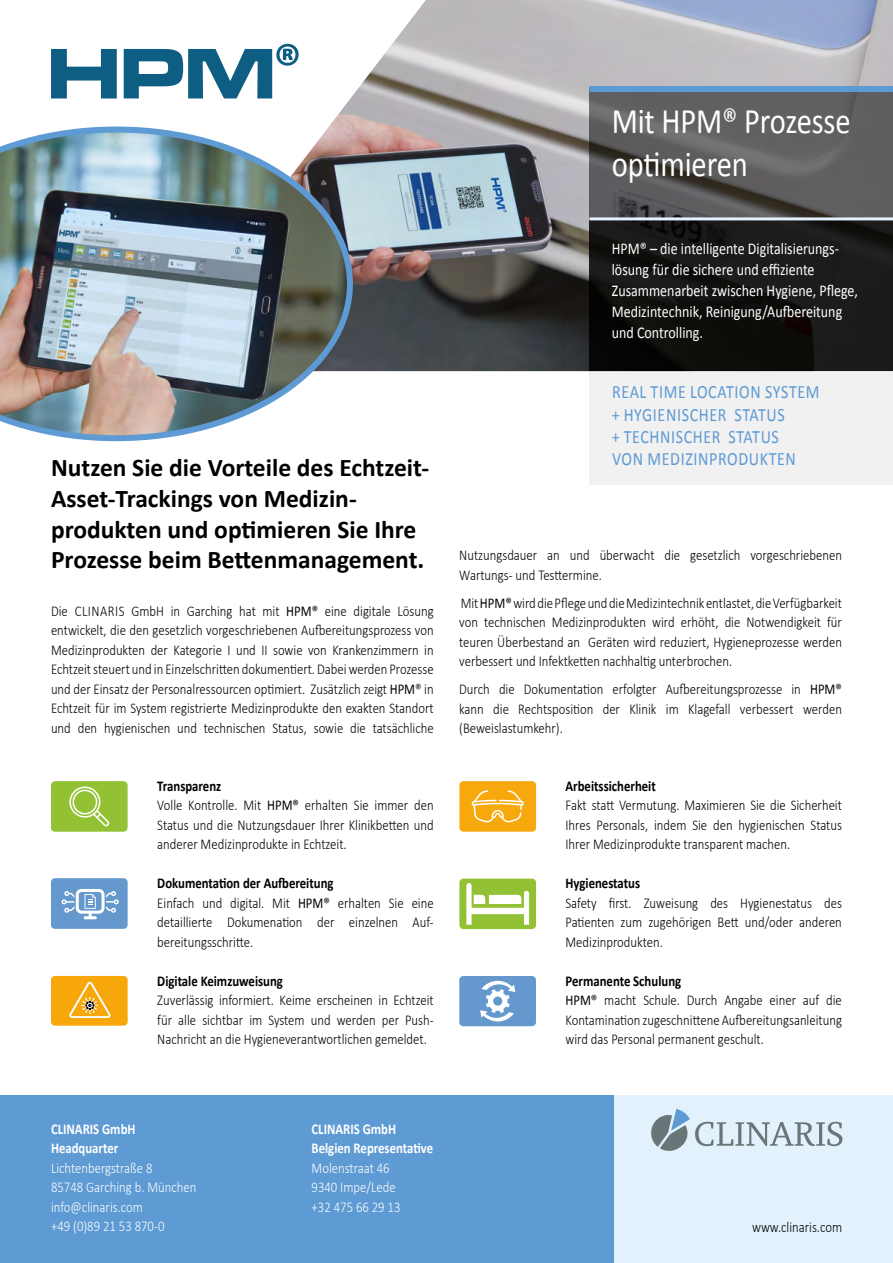
<style>
.page{position:relative;width:893px;height:1263px;background:#fff}
.page>*{position:absolute;margin:0;border:0;box-sizing:border-box;transform-origin:0 0}
.t1{font:36px/43.2px "Calibri";letter-spacing:-.005em;color:#fff;scale:.85 1}
.t2{font:700 25.5px/30.6px "Calibri";color:#000}
.t3{font:18.9px/22.2px "Calibri";letter-spacing:.04em;color:#5e9ad3;scale:.85 1}
.t4{font:16.5px/21px "Calibri";color:#fff;scale:.85 1}
.t5{font:300 15px/19.5px "Calibri";color:#000;text-align:justify;scale:.85 1}
.t6{font:300 15px/19.5px "Calibri";color:#fff;scale:.85 1}
.t7{font:700 15px/19.5px "Calibri";color:#fff;scale:.85 1}
.t8{font:700 15px "Calibri";color:#000;scale:.85 1}
.s1{font-weight:400}
.s2{font-weight:700}
</style>
<div class="page">
<div style="left:0;top:1096px;width:893px;height:167px;background:#5e9ad3"></div>
<div style="left:614px;top:1096px;width:279px;height:167px;background:#e2f1fb"></div>
<svg style="left:651px;top:1109px;width:191px;height:42px"></svg>
<img style="left:188px;top:0;width:705px;height:371px">
<svg style="left:51px;top:44px;width:248px;height:54px"></svg>
<div style="left:589px;top:371px;width:304px;height:114px;background:#efeff0"></div>
<svg style="left:589px;top:92px;width:304px;height:125px;background:#5c5b5c"></svg>
<svg style="left:589px;top:220px;width:304px;height:151px;background:#151413"></svg>
<hr style="left:589px;top:217px;width:304px;height:3px;background:#e2f1fb">
<div style="left:589px;top:86px;width:304px;height:6px;background:#5e9ad3"></div>
<div style="left:50px;top:780px;width:78px;height:52px;background:#92c133;border-radius:5px"></div>
<div style="left:49px;top:779px;width:80px;height:54px;border:2px solid #fff;border-radius:5px"></div>
<svg style="left:69px;top:786px;width:40px;height:40px"></svg>
<div style="left:459px;top:780px;width:78px;height:52px;background:#f7a80c;border-radius:5px"></div>
<div style="left:458px;top:779px;width:80px;height:54px;border:2px solid #fff;border-radius:5px"></div>
<svg style="left:472px;top:790px;width:52px;height:33px"></svg>
<div style="left:459px;top:878px;width:78px;height:52px;background:#92c133;border-radius:5px"></div>
<div style="left:458px;top:877px;width:80px;height:54px;border:2px solid #fff;border-radius:5px"></div>
<svg style="left:466px;top:883px;width:63px;height:42px"></svg>
<div style="left:50px;top:975px;width:79px;height:51px;background:#f7a70a;border-radius:5px"></div>
<div style="left:49px;top:974px;width:80px;height:53px;border:2px solid #fff;border-radius:5px"></div>
<svg style="left:69px;top:982px;width:42px;height:36px"></svg>
<div style="left:458px;top:975px;width:79px;height:52px;background:#6599cd;border-radius:5px"></div>
<div style="left:457px;top:974px;width:81px;height:54px;border:2px solid #fff;border-radius:5px"></div>
<svg style="left:480px;top:981px;width:35px;height:40px"></svg>
<img style="left:0;top:126px;width:353px;height:315px">
<div style="left:50px;top:877px;width:79px;height:53px;background:#6599cd;border-radius:5px"></div>
<div style="left:49px;top:877px;width:80px;height:54px;border:2px solid #fff;border-radius:5px"></div>
<svg style="left:62px;top:889px;width:57px;height:30px"></svg>
<h2 class="t2" style="left:51px;top:452px;width:380px">Nutzen Sie die Vorteile des Echtzeit-Asset-Trackings von Medizin&shy;produkten und optimieren Sie Ihre Prozesse beim Bettenmanagement.</h2>
<p class="t5" style="left:51px;top:601px;width:452px">Die CLINARIS GmbH in Garching hat mit <span class="s1">HPM®</span> eine digitale Lösung entwickelt, die den gesetzlich vorgeschriebenen Aufbereitungsprozess von Medizinprodukten der Kategorie I und II sowie von Krankenzimmern in Echtzeit steuert und in Einzelschritten dokumentiert. Dabei werden Prozesse und der Einsatz der Personalressourcen optimiert. Zusätzlich zeigt <span class="s1">HPM</span>® in Echtzeit für im System registrierte Medizinprodukte den exakten Standort und den hygienischen und technischen Status, sowie die tatsächliche</p>
<p class="t5" style="left:157px;top:776px;width:327px;text-align:left"><span class="s2">Transparenz<br></span>Volle Kontrolle. Mit <span class="s1">HPM®</span> erhalten Sie immer den Status und die Nutzungsdauer Ihrer Klinikbetten und anderer Medizinprodukte in Echtzeit.</p>
<p class="t5" style="left:157px;top:873px;width:327px;text-align:left"><span class="s2">Dokumentation der Aufbereitung<br></span>Einfach und digital. Mit <span class="s1">HPM®</span> erhalten Sie eine detaillierte Dokumenation der einzelnen Auf&shy;bereitungsschritte.</p>
<p class="t8" style="left:157px;top:970px;width:149px">Digitale Keimzuweisung</p>
<p class="t5" style="left:157px;top:990px;width:327px">Zuverlässig informiert. Keime erscheinen in Echtzeit für alle sichtbar im System und werden per Push-Nachricht an die Hygieneverantwortlichen gemeldet.</p>
<h1 class="t1" style="left:612px;top:98px;width:283px">Mit HPM® Prozesse optimieren</h1>
<p class="t4" style="left:612px;top:238px;width:291px">HPM® – die intelligente Digitalisierungs&shy;lösung für die sichere und effiziente Zusammenarbeit zwischen Hygiene, Pflege, Medizintechnik, Reinigung/Aufbereitung und Controlling.</p>
<p class="t3" style="left:612px;top:380px;width:246px">REAL TIME LOCATION SYSTEM + HYGIENISCHER STATUS<br>+ TECHNISCHER STATUS<br>VON MEDIZINPRODUKTEN</p>
<p class="t5" style="left:459px;top:545px;width:452px">Nutzungsdauer an und überwacht die gesetzlich vorgeschriebenen<br>Wartungs- und Testtermine.</p>
<p class="t5" style="left:459px;top:593px;width:452px">Mit <span class="s1">HPM®</span> wird die Pflege und die Medizintechnik entlastet, die Verfügbarkeit von technischen Medizinprodukten wird erhöht, die Notwendigkeit für teuren Überbestand an Geräten wird reduziert, Hygieneprozesse werden verbessert und Infektketten nachhaltig unterbrochen.</p>
<p class="t5" style="left:459px;top:679px;width:452px">Durch die Dokumentation erfolgter Aufbereitungsprozesse in <span class="s1">HPM® </span>kann die Rechtsposition der Klinik im Klagefall verbessert werden (Beweislastumkehr).</p>
<p class="t8" style="left:565px;top:775px;width:108px">Arbeitssicherheit</p>
<p class="t5" style="left:565px;top:795px;width:327px">Fakt statt Vermutung. Maximieren Sie die Sicherheit Ihres Personals, indem Sie den hygienischen Status Ihrer Medizinprodukte transparent machen.</p>
<p class="t8" style="left:565px;top:872px;width:89px">Hygienestatus</p>
<p class="t5" style="left:565px;top:893px;width:327px">Safety first. Zuweisung des Hygienestatus des Patienten zum zugehörigen Bett und/oder anderen Medizinprodukten.</p>
<p class="t5" style="left:565px;top:971px;width:327px;text-align:left"><span class="s2">Permanente Schulung<br></span><span class="s1">HPM®</span> macht Schule. Durch Angabe einer auf die Kontamination zugeschnittene Aufbereitungsanleitung wird das Personal permanent geschult.</p>
<p class="t7" style="left:51px;top:1118px;width:101px">CLINARIS GmbH<br>Headquarter</p>
<p class="t6" style="left:51px;top:1157px;width:173px">Lichtenbergstraße 8<br>85748 Garching b. München info@clinaris.com<br>+49 (0)89 21 53 870-0</p>
<p class="t7" style="left:312px;top:1118px;width:145px">CLINARIS GmbH<br>Belgien Representative</p>
<p class="t6" style="left:312px;top:1157px;width:106px">Molenstraat 46<br>9340 Impe/Lede +32 475 66 29 13</p>
<p class="t5" style="left:752px;top:1217px;width:107px">www.clinaris.com</p>
</div>
